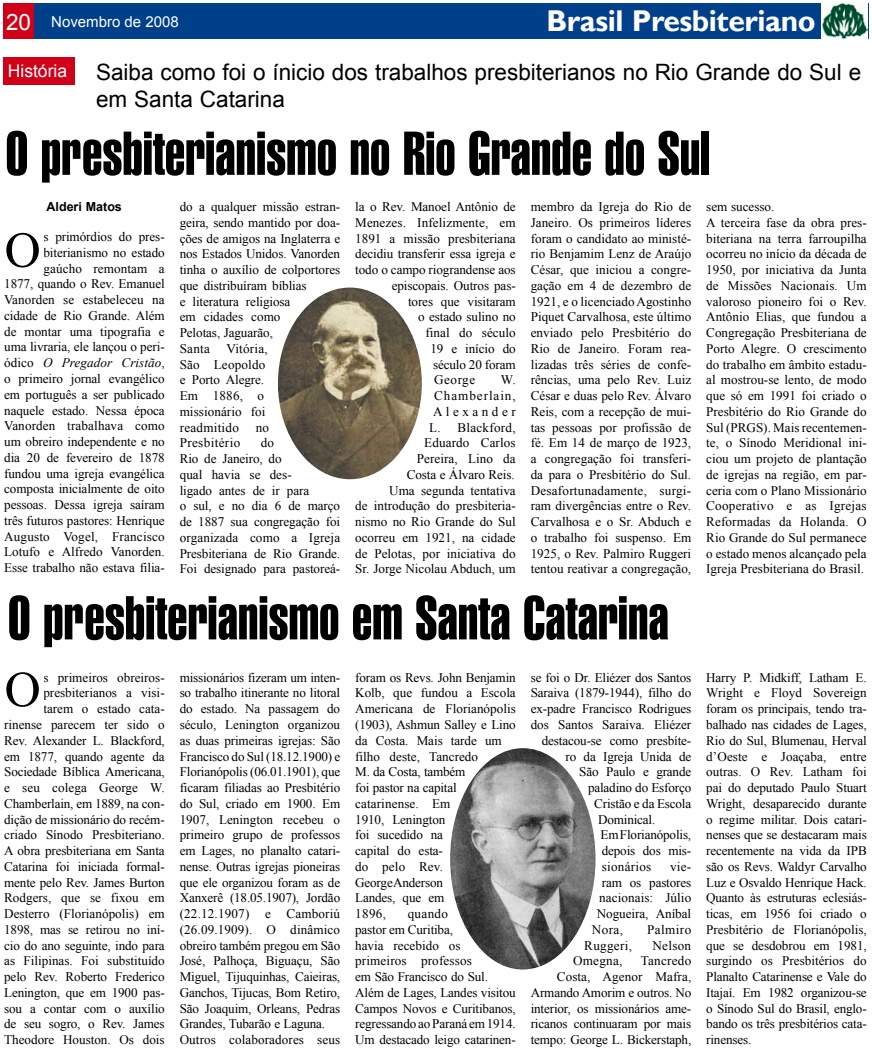
<style>
.page{position:relative;width:872px;height:1053px;background:#fff}
.page>*{position:absolute;margin:0;border:0;box-sizing:border-box;transform-origin:0 0}
.t1{font:60px "Swiss 911 BT Extra Compressed";color:#000}
.t2{font:50px "Times New Roman";color:#000}
.t3{font:700 30px "Gill Sans";letter-spacing:-.015em;color:#fff}
.t4{font:22.5px/27px "Arial";color:#000}
.t5{font:17.5px "Arial";color:#fff}
.t6{font:15px "Arial";color:#fff}
.t7{font:13.12px/15.8px "Times New Roman";letter-spacing:-.005em;color:#000}
.t8{font:13.12px/15.8px "Times New Roman";letter-spacing:.015em;color:#000}
.t9{font:13.12px "Times New Roman";letter-spacing:.03em;color:#000}
.t10{font:13.12px "Times New Roman";letter-spacing:.02em;color:#000}
.t11{font:13.12px "Times New Roman";letter-spacing:.025em;color:#000}
.t12{font:700 12.5px "Arial";color:#000}
.s1{font-size:22.5px}
.s2{font-style:italic}
</style>
<div class="page">
<div style="left:4px;top:4px;width:864px;height:35px;background:#003f8a"></div>
<div style="left:4px;top:4px;width:30px;height:35px;background:#d10019"></div>
<div style="left:821px;top:4px;width:47px;height:35px;background:#fff"></div>
<img style="left:822px;top:4px;width:45px;height:35px">
<div style="left:3px;top:57px;width:71px;height:28px;background:#d10019"></div>
<img style="left:278px;top:287px;width:144px;height:192px;border-radius:50%">
<img style="left:450px;top:748px;width:145px;height:221px;border-radius:50%">
<p class="t6" style="left:6px;top:13px;width:174px"><span class="s1">20</span> Novembro de 2008</p>
<h3 class="t3" style="left:546px;top:3px;width:271px">Brasil Presbiteriano</h3>
<h3 class="t5" style="left:8px;top:61px;width:61px">História</h3>
<h3 class="t4" style="left:96px;top:59px;width:766px">Saiba como foi o ínicio dos trabalhos presbiterianos no Rio Grande do Sul e em Santa Catarina</h3>
<h1 class="t1" style="left:6px;top:120px;width:706px">O presbiterianismo no Rio Grande do Sul</h1>
<p class="t12" style="left:47px;top:199px;width:77px">Alderi Matos</p>
<p class="t7" style="left:4px;top:229px;width:162px;text-align:right">s primórdios do pres&shy;biterianismo no estado gaúcho remontam a<br>1877, quando o Rev. Emanuel<br>Vanorden se estabeleceu na cidade de Rio Grande. Além de montar uma tipografia e uma livraria, ele lançou o peri&shy;ódico <span class="s2">O Pregador Cristão</span>, o primeiro jornal evangélico em português a ser publicado naquele estado. Nessa época<br>Vanorden trabalhava como um obreiro independente e no dia 20 de fevereiro de 1878 fundou uma igreja evangélica composta inicialmente de oito pessoas. Dessa igreja saíram três futuros pastores: Henrique<br>Augusto Vogel, Francisco<br>Lotufo e Alfredo Vanorden.<br>Esse trabalho não estava filia-</p>
<h2 class="t2" style="left:5px;top:221px;width:38px">O</h2>
<p class="t7" style="left:180px;top:198px;width:162px">do a qualquer missão estran&shy;geira, sendo mantido por doa&shy;ções de amigos na Inglaterra e nos Estados Unidos. Vanorden tinha o auxílio de colportores que distribuíram bíblias<br>e literatura religiosa<br>em cidades como<br>Pelotas, Jaguarão,<br>Santa</p>
<p class="t8" style="left:180px;top:340px;width:90px;text-indent:47px">Vitória,<br>São Leopoldo e Porto Alegre.<br>Em 1886, o missionário foi readmitido</p>
<p class="t7" style="left:256px;top:419px;width:15px">no</p>
<p class="t7" style="left:180px;top:435px;width:162px;text-indent:81px">do<br>Rio de Janeiro, do<br>qual havia se des-<br>ligado antes de ir para<br>o sul, e no dia 6 de março de 1887 sua congregação foi organizada como a Igreja<br>Presbiteriana de Rio Grande.<br>Foi designado para pastoreá-</p>
<p class="t9" style="left:180px;top:435px;width:62px">Presbitério</p>
<p class="t7" style="left:355px;top:198px;width:162px">la o Rev. Manoel Antônio de</p>
<p class="t7" style="left:355px;top:214px;width:162px">Menezes. Infelizmente, em</p>
<p class="t7" style="left:355px;top:230px;width:162px">1891 a missão presbiteriana</p>
<p class="t7" style="left:355px;top:246px;width:162px">decidiu transferir essa igreja e</p>
<p class="t7" style="left:355px;top:261px;width:162px">todo o campo riograndense aos</p>
<p class="t7" style="left:392px;top:277px;width:125px">episcopais. Outros pas-</p>
<p class="t7" style="left:408px;top:293px;width:109px">tores que visitaram</p>
<p class="t7" style="left:418px;top:309px;width:99px">o estado sulino no</p>
<p class="t7" style="left:425px;top:324px;width:92px">final do século</p>
<p class="t7" style="left:430px;top:340px;width:87px">19 e início do</p>
<p class="t7" style="left:433px;top:356px;width:84px">século 20 foram</p>
<p class="t7" style="left:434px;top:372px;width:42px">George</p>
<p class="t7" style="left:355px;top:372px;width:162px;text-align:right">W.<br>Chamberlain,<br>Alexander<br>L. Blackford,<br>Eduardo Carlos<br>Pereira, Lino da<br>Costa e Álvaro Reis.<br>Uma segunda tentativa<br>de introdução do presbiteria&shy;nismo no Rio Grande do Sul ocorreu em 1921, na cidade de Pelotas, por iniciativa do<br>Sr. Jorge Nicolau Abduch, um</p>
<p class="t7" style="left:531px;top:198px;width:162px;text-align:justify">membro da Igreja do Rio de Janeiro. Os primeiros líderes foram o candidato ao ministé&shy;rio Benjamim Lenz de Araújo César, que iniciou a congre&shy;gação em 4 de dezembro de 1921, e o licenciado Agostinho Piquet Carvalhosa, este último enviado pelo Presbitério do Rio de Janeiro. Foram rea&shy;lizadas três séries de confe&shy;rências, uma pelo Rev. Luiz César e duas pelo Rev. Álvaro Reis, com a recepção de mui&shy;tas pessoas por profissão de fé. Em 14 de março de 1923, a congregação foi transferi&shy;da para o Presbitério do Sul.<br>Desafortunadamente, surgi&shy;ram divergências entre o Rev.<br>Carvalhosa e o Sr. Abduch e o trabalho foi suspenso. Em 1925, o Rev. Palmiro Ruggeri tentou reativar a congregação,</p>
<p class="t7" style="left:706px;top:198px;width:162px">sem sucesso.<br>A terceira fase da obra pres&shy;biteriana na terra farroupilha ocorreu no início da década de<br>1950, por iniciativa da Junta de Missões Nacionais. Um valoroso pioneiro foi o Rev.<br>Antônio Elias, que fundou a<br>Congregação Presbiteriana de<br>Porto Alegre. O crescimento do trabalho em âmbito estadu&shy;al mostrou-se lento, de modo que só em 1991 foi criado o<br>Presbitério do Rio Grande do<br>Sul (PRGS). Mais recentemen&shy;te, o Sínodo Meridional ini&shy;ciou um projeto de plantação de igrejas na região, em par&shy;ceria com o Plano Missionário<br>Cooperativo e as Igrejas<br>Reformadas da Holanda. O<br>Rio Grande do Sul permanece o estado menos alcançado pela<br>Igreja Presbiteriana do Brasil.</p>
<h1 class="t1" style="left:8px;top:584px;width:662px">O presbiterianismo em Santa Catarina</h1>
<p class="t7" style="left:4px;top:669px;width:162px;text-align:right">s primeiros obreiros&shy;presbiterianos a visi-<br>tarem o estado cata&shy;rinense parecem ter sido o<br>Rev. Alexander L. Blackford, em 1877, quando agente da<br>Sociedade Bíblica Americana, e seu colega George W.<br>Chamberlain, em 1889, na con&shy;dição de missionário do recém&shy;criado Sínodo Presbiteriano.<br>A obra presbiteriana em Santa<br>Catarina foi iniciada formal&shy;mente pelo Rev. James Burton<br>Rodgers, que se fixou em<br>Desterro (Florianópolis) em<br>1898, mas se retirou no iní&shy;cio do ano seguinte, indo para as Filipinas. Foi substituído pelo Rev. Roberto Frederico<br>Lenington, que em 1900 pas&shy;sou a contar com o auxílio de seu sogro, o Rev. James<br>Theodore Houston. Os dois</p>
<p class="t7" style="left:180px;top:669px;width:162px">missionários fizeram um inten&shy;so trabalho itinerante no litoral do estado. Na passagem do século, Lenington organizou as duas primeiras igrejas: São<br>Francisco do Sul (18.12.1900) e<br>Florianópolis (06.01.1901), que ficaram filiadas ao Presbitério do Sul, criado em 1900. Em<br>1907, Lenington recebeu o primeiro grupo de professos em Lages, no planalto catari&shy;nense. Outras igrejas pioneiras que ele organizou foram as de<br>Xanxerê (18.05.1907), Jordão (22.12.1907) e Camboriú (26.09.1909). O dinâmico obreiro também pregou em São<br>José, Palhoça, Biguaçu, São<br>Miguel, Tijuquinhas, Caieiras,<br>Ganchos, Tijucas, Bom Retiro,<br>São Joaquim, Orleans, Pedras<br>Grandes, Tubarão e Laguna.<br>Outros colaboradores seus</p>
<p class="t7" style="left:355px;top:669px;width:162px">foram os Revs. John Benjamin<br>Kolb, que fundou a Escola<br>Americana de Florianópolis (1903), Ashmun Salley e Lino da Costa. Mais tarde um filho deste, Tancredo<br>M. da Costa, também<br>foi pastor na capital catarinense. Em<br>1910, Lenington<br>foi sucedido na<br>capital do esta-<br>do pelo Rev.<br>George Anderson<br>Landes, que em<br>1896,</p>
<h2 class="t2" style="left:5px;top:660px;width:38px">O</h2>
<p class="t7" style="left:531px;top:669px;width:162px">se foi o Dr. Eliézer dos Santos</p>
<p class="t7" style="left:531px;top:685px;width:162px">Saraiva (1879-1944), filho do</p>
<p class="t7" style="left:531px;top:700px;width:162px">ex-padre Francisco Rodrigues</p>
<p class="t7" style="left:531px;top:716px;width:162px">dos Santos Saraiva. Eliézer</p>
<p class="t7" style="left:542px;top:732px;width:151px">destacou-se como presbíte-</p>
<p class="t7" style="left:565px;top:748px;width:127px">ro da Igreja Unida de</p>
<p class="t7" style="left:579px;top:763px;width:113px">São Paulo e grande</p>
<p class="t7" style="left:588px;top:779px;width:105px">paladino do Esforço</p>
<p class="t7" style="left:594px;top:795px;width:98px">Cristão e da Escola</p>
<p class="t7" style="left:598px;top:811px;width:59px">Dominical.</p>
<p class="t7" style="left:600px;top:826px;width:92px">Em Florianópolis,</p>
<p class="t7" style="left:602px;top:842px;width:91px">depois dos mis-</p>
<p class="t10" style="left:602px;top:858px;width:51px">sionários</p>
<p class="t7" style="left:670px;top:858px;width:23px">vie-</p>
<p class="t7" style="left:602px;top:874px;width:91px">ram os pastores</p>
<p class="t7" style="left:599px;top:889px;width:93px">nacionais: Júlio</p>
<p class="t7" style="left:597px;top:905px;width:96px">Nogueira, Aníbal</p>
<p class="t7" style="left:592px;top:921px;width:33px">Nora,</p>
<p class="t9" style="left:647px;top:921px;width:46px">Palmiro</p>
<p class="t11" style="left:584px;top:937px;width:49px">Ruggeri,</p>
<p class="t7" style="left:652px;top:937px;width:40px">Nelson</p>
<p class="t7" style="left:573px;top:952px;width:51px">Omegna,</p>
<p class="t7" style="left:355px;top:905px;width:162px;text-indent:52px">quando<br>pastor em Curitiba,<br>havia recebido os<br>primeiros professos<br>em São Francisco do Sul.<br>Além de Lages, Landes visitou<br>Campos Novos e Curitibanos, regressando ao Paraná em 1914.<br>Um destacado leigo catarinen-</p>
<p class="t7" style="left:531px;top:952px;width:162px;text-align:right">Tancredo<br>Costa, Agenor Mafra,<br>Armando Amorim e outros. No interior, os missionários ame&shy;ricanos continuaram por mais tempo: George L. Bickerstaph,</p>
<p class="t7" style="left:706px;top:669px;width:162px;text-align:justify">Harry P. Midkiff, Latham E.<br>Wright e Floyd Sovereign foram os principais, tendo tra&shy;balhado nas cidades de Lages, Rio do Sul, Blumenau, Herval d’Oeste e Joaçaba, entre outras. O Rev. Latham foi pai do deputado Paulo Stuart Wright, desaparecido durante o regime militar. Dois catari&shy;nenses que se destacaram mais recentemente na vida da IPB são os Revs. Waldyr Carvalho Luz e Osvaldo Henrique Hack.<br>Quanto às estruturas eclesiás&shy;ticas, em 1956 foi criado o Presbitério de Florianópolis, que se desdobrou em 1981, surgindo os Presbitérios do Planalto Catarinense e Vale do Itajaí. Em 1982 organizou-se o Sínodo Sul do Brasil, englo&shy;bando os três presbitérios cata&shy;rinenses.</p>
</div>
